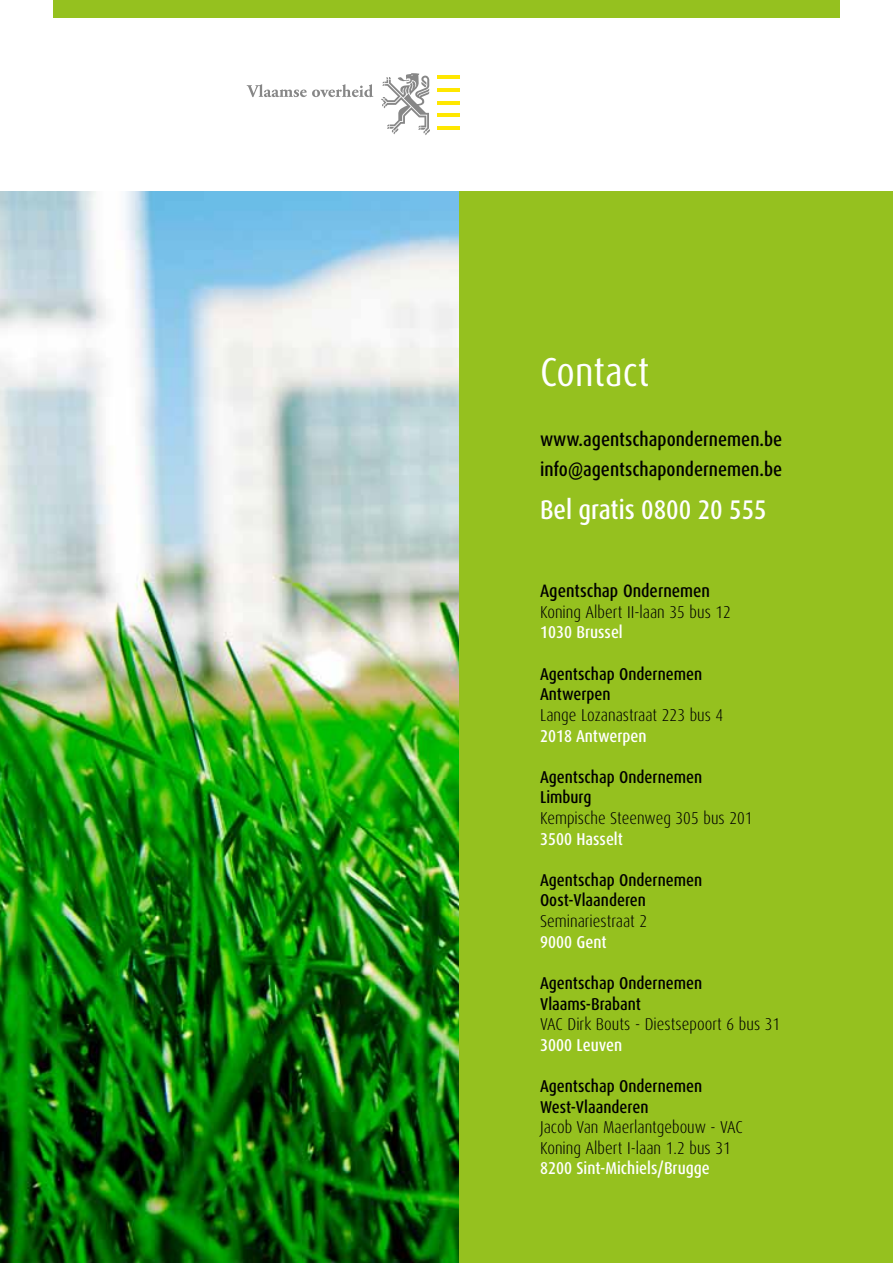
<style>
.page{position:relative;width:893px;height:1263px;background:#fff}
.page>*{position:absolute;margin:0;border:0;box-sizing:border-box;transform-origin:0 0}
.Normaal{font:40.5px "Dax Condensed";color:#fff}
.Normaal-2{font:500 27px "Dax Condensed";color:#fff}
.Normaal-3{font:500 19.5px "Dax Condensed";color:#000}
.Normaal-4{font:500 18px "Dax Condensed";color:#000}
.Normaal-5{font:300 17.25px "Dax Condensed";color:#000}
.Normaal-6{font:500 17.25px "Dax Condensed";color:#000}
.Normaal-7{font:500 17.25px "Dax Condensed";color:#fff}
</style>
<div class="page">
<img style="left:0;top:191px;width:460px;height:1072px">
<div style="left:460px;top:191px;width:433px;height:1072px;background:#95c11f"></div>
<svg style="left:381px;top:73px;width:49px;height:62px"></svg>
<svg style="left:247px;top:84px;width:126px;height:13px"></svg>
<hr style="left:437px;top:75px;width:22px;height:4px;background:#ffe700">
<hr style="left:437px;top:114px;width:23px;height:3px;background:#ffe700">
<hr style="left:437px;top:88px;width:22px;height:4px;background:#ffe700">
<hr style="left:437px;top:101px;width:23px;height:3px;background:#ffe700">
<hr style="left:437px;top:126px;width:22px;height:4px;background:#ffe700">
<div style="left:53px;top:0;width:787px;height:17px;background:#95c11f"></div>
<p class="Normaal" style="left:540px;top:346px;width:111px">Contact</p>
<p class="Normaal-3" style="left:540px;top:427px;width:244px">www.agentschapondernemen.be</p>
<p class="Normaal-3" style="left:540px;top:457px;width:244px">info@agentschapondernemen.be</p>
<p class="Normaal-2" style="left:540px;top:492px;width:228px">Bel gratis 0800 20 555</p>
<p class="Normaal-4" style="left:540px;top:579px;width:172px">Agentschap Ondernemen</p>
<p class="Normaal-5" style="left:540px;top:601px;width:192px">Koning Albert II-laan 35 bus 12</p>
<p class="Normaal-7" style="left:540px;top:621px;width:84px">1030 Brussel</p>
<p class="Normaal-6" style="left:540px;top:662px;width:164px">Agentschap Ondernemen</p>
<p class="Normaal-6" style="left:540px;top:683px;width:72px">Antwerpen</p>
<p class="Normaal-5" style="left:540px;top:704px;width:185px">Lange Lozanastraat 223 bus 4</p>
<p class="Normaal-7" style="left:540px;top:724px;width:108px">2018 Antwerpen</p>
<p class="Normaal-6" style="left:540px;top:765px;width:164px">Agentschap Ondernemen</p>
<p class="Normaal-6" style="left:540px;top:786px;width:53px">Limburg</p>
<p class="Normaal-5" style="left:540px;top:807px;width:214px">Kempische Steenweg 305 bus 201</p>
<p class="Normaal-7" style="left:540px;top:827px;width:84px">3500 Hasselt</p>
<p class="Normaal-6" style="left:540px;top:869px;width:164px">Agentschap Ondernemen</p>
<p class="Normaal-6" style="left:540px;top:889px;width:107px">Oost-Vlaanderen</p>
<p class="Normaal-5" style="left:540px;top:910px;width:109px">Seminariestraat 2</p>
<p class="Normaal-7" style="left:540px;top:930px;width:68px">9000 Gent</p>
<p class="Normaal-6" style="left:540px;top:972px;width:164px">Agentschap Ondernemen</p>
<p class="Normaal-6" style="left:540px;top:992px;width:103px">Vlaams-Brabant</p>
<p class="Normaal-5" style="left:540px;top:1013px;width:242px">VAC Dirk Bouts - Diestsepoort 6 bus 31</p>
<p class="Normaal-7" style="left:540px;top:1033px;width:84px">3000 Leuven</p>
<p class="Normaal-6" style="left:540px;top:1075px;width:164px">Agentschap Ondernemen</p>
<p class="Normaal-6" style="left:540px;top:1095px;width:110px">West-Vlaanderen</p>
<p class="Normaal-5" style="left:540px;top:1116px;width:204px">Jacob Van Maerlantgebouw - VAC</p>
<p class="Normaal-5" style="left:540px;top:1137px;width:192px">Koning Albert I-laan 1.2 bus 31</p>
<p class="Normaal-7" style="left:540px;top:1157px;width:171px">8200 Sint-Michiels/Brugge</p>
</div>
